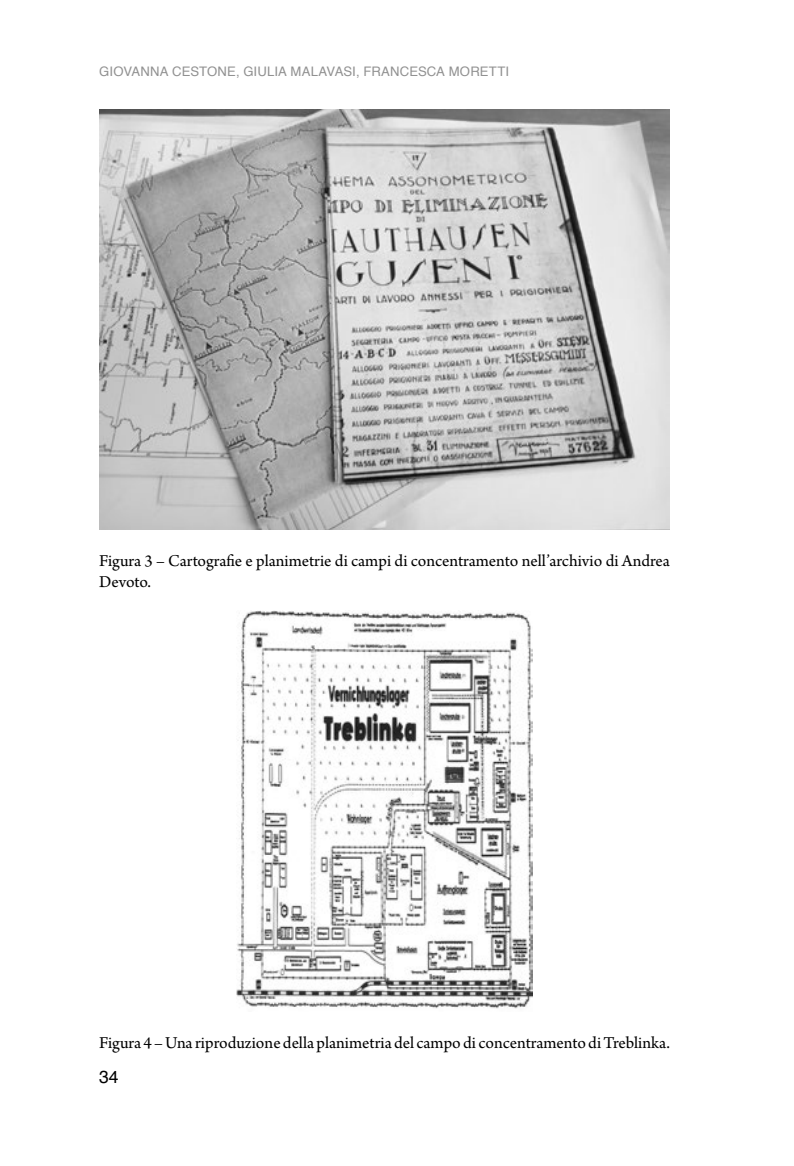
<style>
.page{position:relative;width:794px;height:1166px;background:#fff}
.page>*{position:absolute;margin:0;border:0;box-sizing:border-box;transform-origin:0 0}
.t1{font:17.5px/21px "Arno Pro";color:#000}
.t2{font:17.5px "Helvetica";color:#000}
.t3{font:13.12px "Helvetica";letter-spacing:.01em;color:#919191}
</style>
<div class="page">
<img style="left:99px;top:110px;width:571px;height:419px">
<img style="left:237px;top:610px;width:295px;height:399px">
<p class="t3" style="left:99px;top:61px;width:43px">GIOVANNA</p>
<p class="t3" style="left:172px;top:61px;width:220px">CESTON E, GIU LIA MALAVASI, FRANC</p>
<p class="t3" style="left:409px;top:61px;width:101px">ESCA MORETTI</p>
<p class="t1" style="left:99px;top:551px;width:572px">Figura 3 – Cartografie e planimetrie di campi di concentramento nell’archivio di Andrea<br>Devoto.</p>
<p class="t1" style="left:99px;top:1033px;width:572px">Figura 4 – Una riproduzione della planimetria del campo di concentramento di Treblinka.</p>
<p class="t2" style="left:99px;top:1063px;width:21px">34</p>
</div>
